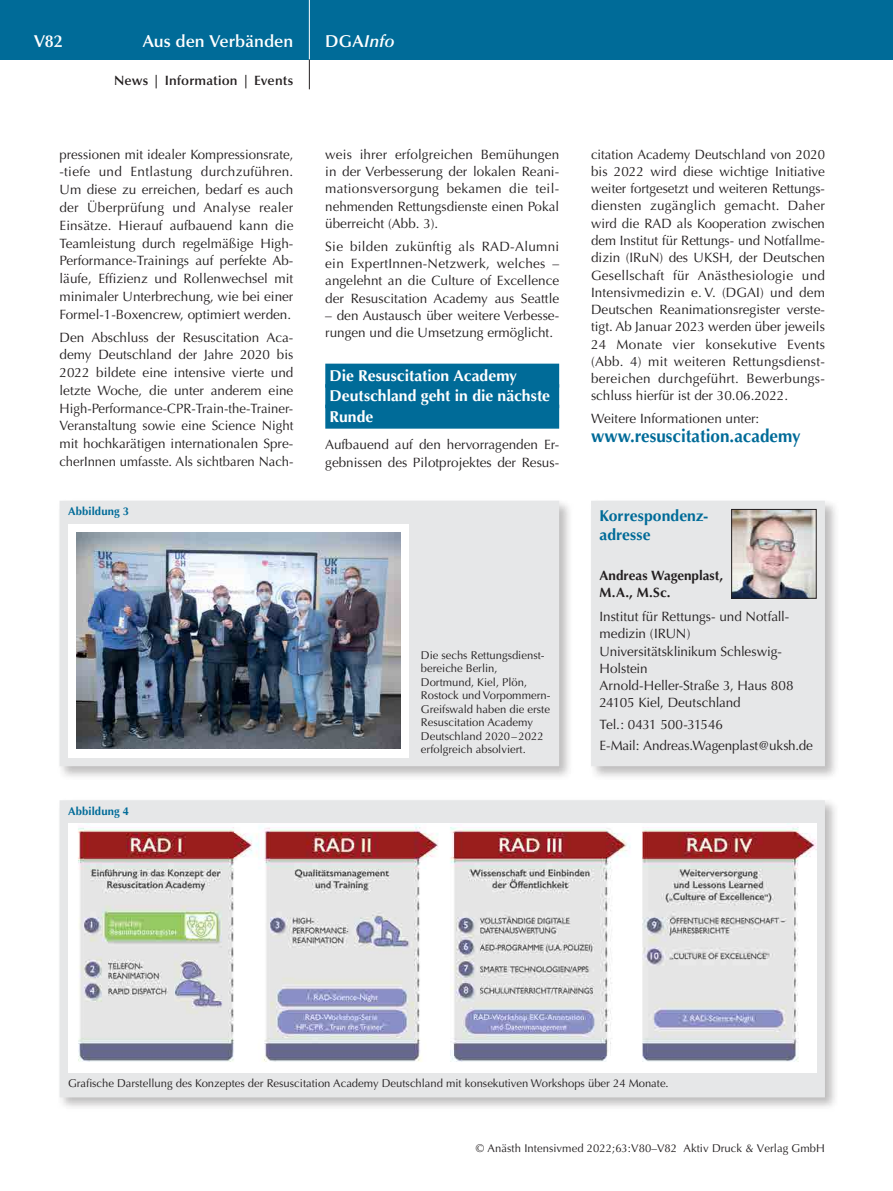
<style>
.page{position:relative;width:893px;height:1191px;background:#fff}
.page>*{position:absolute;margin:0;border:0;box-sizing:border-box;transform-origin:0 0}
.t1{font:700 18px "Optima";color:#006b98;scale:.95 1}
.t2{font:600 17.25px "Optima";color:#fff}
.t3{font:italic 600 17.25px "Optima";color:#fff}
.t4{font:700 15.75px/20.5px "Optima";color:#fff}
.t5{font:700 15.75px/19.5px "Optima";color:#006b98}
.t6{font:13.5px/17.2px "Optima";color:#231f20;text-align:justify}
.t7{font:700 13.5px/17.2px "Optima";color:#231f20}
.t8{font:600 13.5px "Optima";letter-spacing:.01em;color:#231f20}
.t9{font:11.25px/13.5px "Optima";color:#231f20}
.t10{font:700 11.25px "Optima";letter-spacing:.015em;color:#006b98}
.s1{font-style:normal}
</style>
<div class="page">
<div style="left:0;top:0;width:893px;height:60px;background:#006b98"></div>
<hr style="left:309px;top:0;width:1px;height:60px;background:#fff">
<svg style="left:309px;top:60px;width:1px;height:29px"></svg>
<div style="left:325px;top:364px;width:234px;height:24px;background:#006b98"></div>
<div style="left:325px;top:384px;width:234px;height:24px;background:#006b98"></div>
<div style="left:325px;top:404px;width:234px;height:24px;background:#006b98"></div>
<div style="left:57px;top:797px;width:782px;height:315px;background:#231f20;opacity:.3"></div>
<div style="left:60px;top:800px;width:765px;height:297px;background:#e6e7e8"></div>
<img style="left:68px;top:823px;width:748px;height:249px">
<div style="left:57px;top:498px;width:517px;height:283px;background:#231f20;opacity:.3"></div>
<div style="left:60px;top:501px;width:499px;height:265px;background:#e6e7e8"></div>
<div style="left:68px;top:524px;width:340px;height:233px;background:#fff"></div>
<img style="left:77px;top:532px;width:324px;height:216px">
<div style="left:588px;top:498px;width:252px;height:283px;background:#231f20;opacity:.3"></div>
<div style="left:591px;top:501px;width:234px;height:265px;background:#e6e7e8"></div>
<img style="left:733px;top:511px;width:81px;height:85px">
<div style="left:731px;top:509px;width:85px;height:89px;border:1px solid #231f20"></div>
<p class="t2" style="left:34px;top:31px;width:30px">V82</p>
<p class="t2" style="left:143px;top:31px;width:152px">Aus den Verbänden</p>
<p class="t8" style="left:114px;top:73px;width:181px">News | Information | Events</p>
<p class="t3" style="left:325px;top:31px;width:71px"><span class="s1">DGA</span>Info</p>
<p class="t6" style="left:60px;top:145px;width:235px;line-height:17.7px">pressionen mit idealer Kompressionsrate, -tiefe und Entlastung durchzuführen.<br>Um diese zu erreichen, bedarf es auch der Überprüfung und Analyse realer Einsätze. Hierauf aufbauend kann die Teamleistung durch regelmäßige High-Performance-Trainings auf perfekte Ab&shy;läufe, Effizienz und Rollenwechsel mit minimaler Unterbrechung, wie bei einer Formel-1-Boxencrew, optimiert werden.</p>
<p class="t6" style="left:60px;top:328px;width:235px;line-height:17.7px">Den Abschluss der Resuscitation Aca&shy;demy Deutschland der Jahre 2020 bis 2022 bildete eine intensive vierte und letzte Woche, die unter anderem eine High-Performance-CPR-Train-the-Trainer-Veranstaltung sowie eine Science Night mit hochkarätigen internationalen Spre&shy;cherInnen umfasste. Als sichtbaren Nach-</p>
<p class="t6" style="left:325px;top:146px;width:235px">weis ihrer erfolgreichen Bemühungen in der Verbesserung der lokalen Reani&shy;mationsversorgung bekamen die teil&shy;nehmenden Rettungsdienste einen Pokal überreicht (Abb. 3).</p>
<p class="t6" style="left:325px;top:237px;width:235px">Sie bilden zukünftig als RAD-Alumni ein ExpertInnen-Netzwerk, welches – angelehnt an die Culture of Excellence der Resuscitation Academy aus Seattle</p>
<p class="t6" style="left:325px;top:307px;width:235px">– den Austausch über weitere Verbesse&shy;rungen und die Umsetzung ermöglicht.</p>
<p class="t4" style="left:330px;top:365px;width:222px">Die Resuscitation Academy<br>Deutschland geht in die nächste<br>Runde</p>
<p class="t6" style="left:325px;top:436px;width:235px">Aufbauend auf den hervorragenden Er&shy;gebnissen des Pilotprojektes der Resus-</p>
<p class="t6" style="left:591px;top:146px;width:235px">citation Academy Deutschland von 2020 bis 2022 wird diese wichtige Initiative weiter fortgesetzt und weiteren Rettungs&shy;diensten zugänglich gemacht. Daher wird die RAD als Kooperation zwischen dem Institut für Rettungs- und Notfallme&shy;dizin (IRuN) des UKSH, der Deutschen Gesellschaft für Anästhesiologie und Intensivmedizin e. V. (DGAI) und dem Deutschen Reanimationsregister verste&shy;tigt. Ab Januar 2023 werden über jeweils 24 Monate vier konsekutive Events (Abb. 4) mit weiteren Rettungsdienst&shy;bereichen durchgeführt. Bewerbungs&shy;schluss hierfür ist der 30.06.2022.</p>
<p class="t6" style="left:591px;top:410px;width:170px">Weitere Informationen unter:</p>
<h1 class="t1" style="left:591px;top:425px;width:222px">www.resuscitation.academy</h1>
<p class="t10" style="left:68px;top:505px;width:63px">Abbildung 3</p>
<p class="t9" style="left:421px;top:648px;width:131px">Die sechs Rettungsdienst&shy;bereiche Berlin,<br>Dortmund, Kiel, Plön,<br>Rostock und Vorpommern-<br>Greifswald haben die erste<br>Resuscitation Academy<br>Deutschland 2020–2022 erfolgreich absolviert.</p>
<p class="t5" style="left:600px;top:506px;width:110px">Korrespondenz&shy;adresse</p>
<p class="t7" style="left:600px;top:567px;width:125px">Andreas Wagenplast,<br>M.A., M.Sc.</p>
<p class="t6" style="left:600px;top:608px;width:196px;text-align:left">Institut für Rettungs- und Notfall&shy;medizin (IRUN)<br>Universitätsklinikum Schleswig-<br>Holstein<br>Arnold-Heller-Straße 3, Haus 808<br>24105 Kiel, Deutschland</p>
<p class="t6" style="left:600px;top:714px;width:215px;line-height:21.5px">Tel.: 0431 500-31546<br>E-Mail: Andreas.Wagenplast@uksh.de</p>
<p class="t10" style="left:68px;top:804px;width:63px">Abbildung 4</p>
<p class="t9" style="left:68px;top:1076px;width:602px">Grafische Darstellung des Konzeptes der Resuscitation Academy Deutschland mit konsekutiven Workshops über 24 Monate.</p>
<p class="t9" style="left:476px;top:1142px;width:350px">© Anästh Intensivmed 2022;63:V80–V82 Aktiv Druck &amp; Verlag GmbH</p>
</div>
